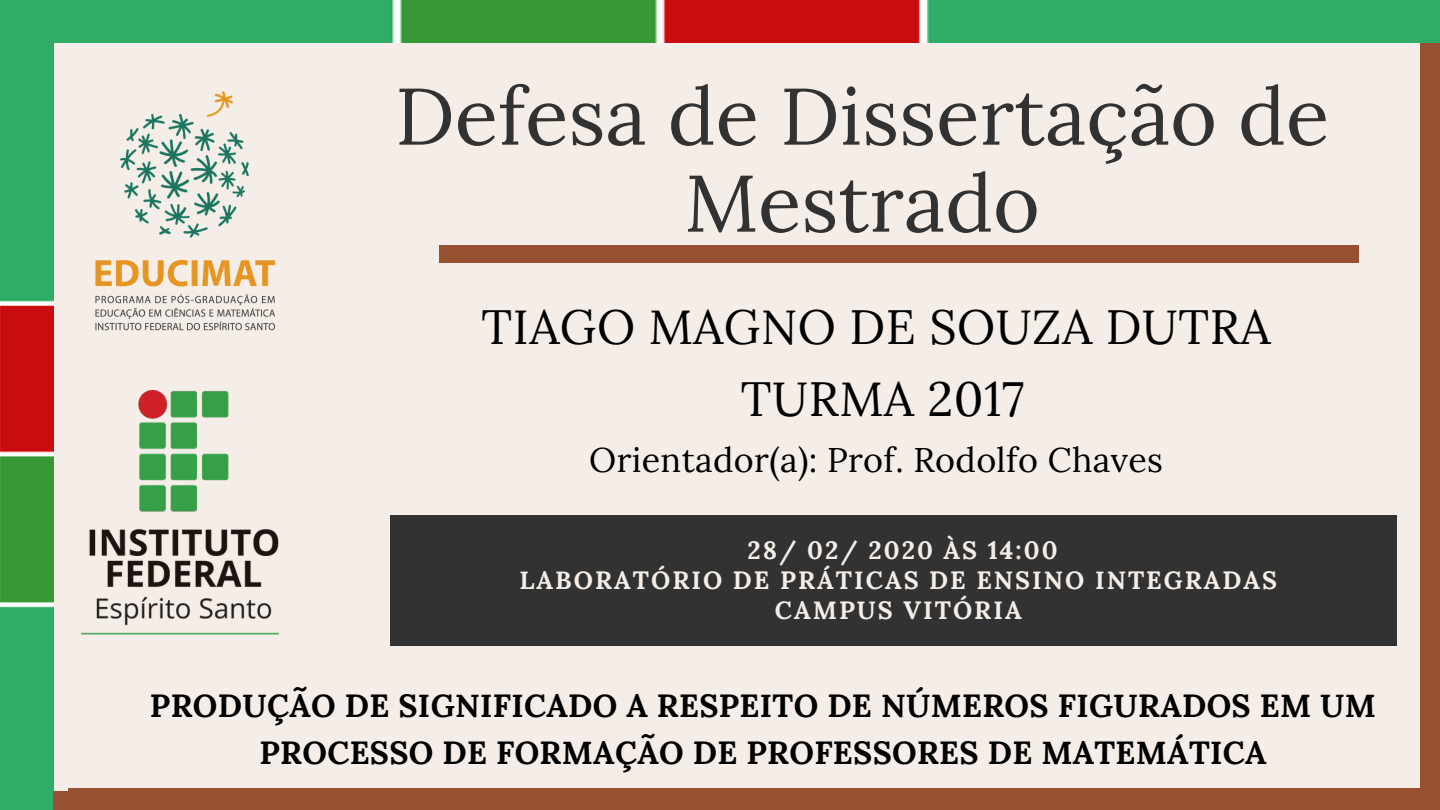
<style>
.page{position:relative;width:1440px;height:810px;background:#f5eee8}
.page>*{position:absolute;margin:0;border:0;box-sizing:border-box;transform-origin:0 0}
.t1{font:80px/87px "Lora";color:#323232;text-align:center}
.t2{font:48px/71.4px "Lora";letter-spacing:.01em;color:#000;text-align:center}
.t3{font:34.1px "Lora";letter-spacing:.01em;color:#000}
.t4{font:700 32px/47.7px "Lora";letter-spacing:.01em;color:#000;text-align:center}
.t5{font:700 25px/29.9px "Lora";letter-spacing:.08em;color:#f5eee8;text-align:center}
</style>
<div class="page">
<div style="left:1420px;top:0;width:20px;height:810px;background:#975030"></div>
<div style="left:390px;top:515px;width:1007px;height:130px;background:#323232"></div>
<img style="left:95px;top:91px;width:181px;height:240px">
<img style="left:0;top:42px;width:54px;height:768px">
<img style="left:0;top:0;width:1440px;height:42px">
<div style="left:68px;top:788px;width:1372px;height:22px;background:#975030"></div>
<div style="left:440px;top:245px;width:919px;height:18px;background:#975030"></div>
<img style="left:81px;top:390px;width:198px;height:245px">
<h1 class="t1" style="left:395px;top:72px;width:936px">Defesa de Dissertação de<br>Mestrado</h1>
<h2 class="t2" style="left:482px;top:291px;width:790px">TIAGO MAGNO DE SOUZA DUTRA<br>TURMA 2017</h2>
<p class="t3" style="left:589px;top:438px;width:575px">Orientador(a): Prof. Rodolfo Chaves</p>
<p class="t5" style="left:520px;top:535px;width:759px">28/ 02/ 2020 ÀS 14:00<br>LABORATÓRIO DE PRÁTICAS DE ENSINO INTEGRADAS<br>CAMPUS VITÓRIA</p>
<p class="t4" style="left:150px;top:681px;width:1227px">PRODUÇÃO DE SIGNIFICADO A RESPEITO DE NÚMEROS FIGURADOS EM UM<br>PROCESSO DE FORMAÇÃO DE PROFESSORES DE MATEMÁTICA</p>
</div>
